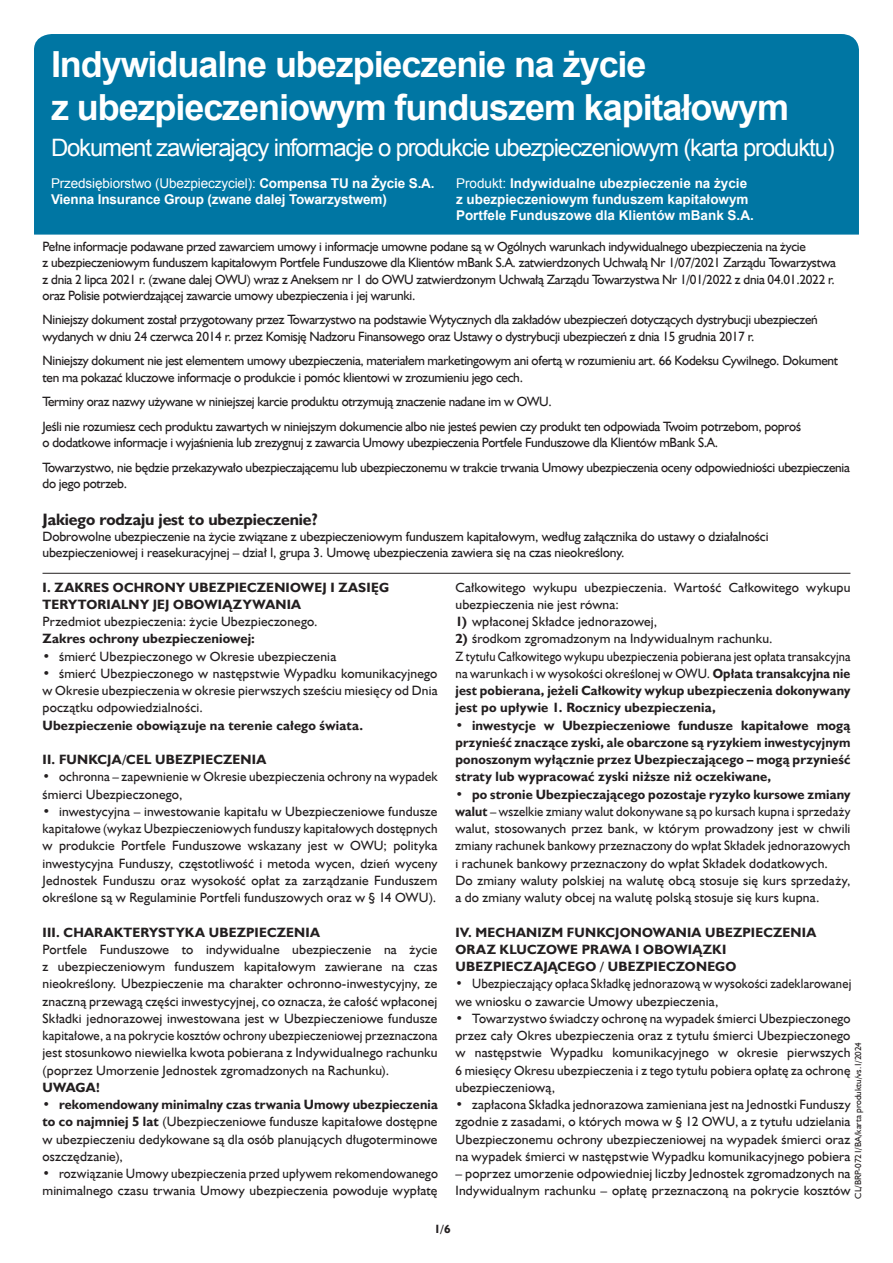
<style>
.page{position:relative;width:893px;height:1263px;background:#fff}
.page>*{position:absolute;margin:0;border:0;box-sizing:border-box;transform-origin:0 0}
.t1{font:700 36px/43.2px "Arial";letter-spacing:-.03em;color:#fff}
.t2{font:24px "Arial";letter-spacing:-.05em;color:#fff}
.t3{font:700 16.5px "Humanst 521 EU";letter-spacing:-.01em;color:#231f20}
.t4{font:13.5px/17.2px "Humanst 521 EU";letter-spacing:-.01em;color:#231f20}
.t5{font:13.5px/17.2px "Humanst 521 EU";letter-spacing:.01em;color:#231f20}
.t6{font:700 13.5px/17.2px "Humanst 521 EU";letter-spacing:.015em;color:#231f20}
.t7{font:13.5px/17.2px "Humanst 521 EU";letter-spacing:.015em;color:#231f20}
.t8{font:700 13.5px/16.2px "Arial";color:#fff}
.t9{font:13.5px/17.2px "Humanst 521 EU";letter-spacing:.015em;color:#231f20;scale:.96 1}
.t10{font:13.5px/17.2px "Humanst 521 EU";letter-spacing:.015em;color:#231f20;scale:.93 1}
.t11{font:13.5px "Arial";letter-spacing:-.01em;color:#fff}
.t12{font:700 12px "Humanst 521 EU";color:#231f20}
.t13{font:9px "Humanst 521 EU";color:#231f20}
.s1{font-weight:700}
.s2{font-weight:400}
</style>
<div class="page">
<div style="left:34px;top:34px;width:825px;height:201px;background:#0076a3"></div>
<hr style="left:43px;top:573px;width:807px;height:1px;background:#231f20">
<h1 class="t1" style="left:51px;top:44px;width:740px">Indywidualne ubezpieczenie na życie<br>z ubezpieczeniowym funduszem kapitałowym</h1>
<h2 class="t2" style="left:51px;top:131px;width:785px">Dokument zawierający informacje o produkcie ubezpieczeniowym (karta produktu)</h2>
<p class="t11" style="left:51px;top:174px;width:385px">Przedsiębiorstwo (Ubezpieczyciel): <span class="s1">Compensa TU na Życie S.A.</span></p>
<p class="t8" style="left:456px;top:176px;width:293px"><span class="s2">Produkt:</span> Indywidualne ubezpieczenie na życie</p>
<p class="t8" style="left:51px;top:192px;width:337px">Vienna Insurance Group (zwane dalej Towarzystwem)</p>
<p class="t8" style="left:456px;top:192px;width:299px">z ubezpieczeniowym funduszem kapitałowym<br>Portfele Funduszowe dla Klientów mBank S.A.</p>
<p class="t4" style="left:43px;top:238px;width:795px;line-height:16.2px">Pełne informacje podawane przed zawarciem umowy i informacje umowne podane są w Ogólnych warunkach indywidualnego ubezpieczenia na życie<br>z ubezpieczeniowym funduszem kapitałowym Portfele Funduszowe dla Klientów mBank S.A. zatwierdzonych Uchwałą Nr 1/07/2021 Zarządu Towarzystwa z dnia 2 lipca 2021 r. (zwane dalej OWU) wraz z Aneksem nr 1 do OWU zatwierdzonym Uchwałą Zarządu Towarzystwa Nr 1/01/2022 z dnia 04.01.2022 r. oraz Polisie potwierdzającej zawarcie umowy ubezpieczenia i jej warunki.</p>
<p class="t4" style="left:43px;top:312px;width:777px;line-height:16.2px">Niniejszy dokument został przygotowany przez Towarzystwo na podstawie Wytycznych dla zakładów ubezpieczeń dotyczących dystrybucji ubezpieczeń wydanych w dniu 24 czerwca 2014 r. przez Komisję Nadzoru Finansowego oraz Ustawy o dystrybucji ubezpieczeń z dnia 15 grudnia 2017 r.</p>
<p class="t4" style="left:43px;top:353px;width:797px;line-height:16.2px">Niniejszy dokument nie jest elementem umowy ubezpieczenia, materiałem marketingowym ani ofertą w rozumieniu art. 66 Kodeksu Cywilnego. Dokument ten ma pokazać kluczowe informacje o produkcie i pomóc klientowi w zrozumieniu jego cech.</p>
<p class="t4" style="left:43px;top:389px;width:760px;line-height:24.8px">Terminy oraz nazwy używane w niniejszej karcie produktu otrzymują znaczenie nadane im w OWU.<br>Jeśli nie rozumiesz cech produktu zawartych w niniejszym dokumencie albo nie jesteś pewien czy produkt ten odpowiada Twoim potrzebom, poproś</p>
<p class="t4" style="left:43px;top:430px;width:809px;line-height:24.8px">o dodatkowe informacje i wyjaśnienia lub zrezygnuj z zawarcia Umowy ubezpieczenia Portfele Funduszowe dla Klientów mBank S.A.<br>Towarzystwo, nie będzie przekazywało ubezpieczającemu lub ubezpieczonemu w trakcie trwania Umowy ubezpieczenia oceny odpowiedniości ubezpieczenia</p>
<p class="t4" style="left:43px;top:475px;width:86px">do jego potrzeb.</p>
<p class="t3" style="left:43px;top:509px;width:277px">Jakiego rodzaju jest to ubezpieczenie?</p>
<p class="t4" style="left:43px;top:528px;width:727px;line-height:16.2px">Dobrowolne ubezpieczenie na życie związane z ubezpieczeniowym funduszem kapitałowym, według załącznika do ustawy o działalności ubezpieczeniowej i reasekuracyjnej – dział I, grupa 3. Umowę ubezpieczenia zawiera się na czas nieokreślony.</p>
<p class="t6" style="left:43px;top:579px;width:348px">I. ZAKRES OCHRONY UBEZPIECZENIOWEJ I ZASIĘG<br>TERYTORIALNY JEJ OBOWIĄZYWANIA</p>
<p class="t5" style="left:43px;top:613px;width:277px">Przedmiot ubezpieczenia: życie Ubezpieczonego.</p>
<p class="t6" style="left:43px;top:631px;width:214px">Zakres ochrony ubezpieczeniowej:</p>
<p class="t5" style="left:43px;top:647px;width:295px">• śmierć Ubezpieczonego w Okresie ubezpieczenia</p>
<p class="t4" style="left:43px;top:665px;width:396px;text-align:justify">• śmierć Ubezpieczonego w następstwie Wypadku komunikacyjnego w Okresie ubezpieczenia w okresie pierwszych sześciu miesięcy od Dnia początku odpowiedzialności.</p>
<p class="t6" style="left:43px;top:717px;width:322px">Ubezpieczenie obowiązuje na terenie całego świata.</p>
<p class="t6" style="left:43px;top:751px;width:225px">II. FUNKCJA/CEL UBEZPIECZENIA</p>
<p class="t5" style="left:43px;top:768px;width:397px">• ochronna – zapewnienie w Okresie ubezpieczenia ochrony na wypadek śmierci Ubezpieczonego,</p>
<p class="t4" style="left:43px;top:803px;width:396px;text-align:justify">• inwestycyjna – inwestowanie kapitału w Ubezpieczeniowe fundusze kapitałowe (wykaz Ubezpieczeniowych funduszy kapitałowych dostępnych w produkcie Portfele Funduszowe wskazany jest w OWU; polityka inwestycyjna Funduszy, częstotliwość i metoda wycen, dzień wyceny Jednostek Funduszu oraz wysokość opłat za zarządzanie Funduszem określone są w Regulaminie Portfeli funduszowych oraz w § 14 OWU).</p>
<p class="t6" style="left:43px;top:924px;width:279px">III. CHARAKTERYSTYKA UBEZPIECZENIA</p>
<p class="t4" style="left:43px;top:941px;width:396px;text-align:justify">Portfele Funduszowe to indywidualne ubezpieczenie na życie z ubezpieczeniowym funduszem kapitałowym zawierane na czas nieokreślony. Ubezpieczenie ma charakter ochronno-inwestycyjny, ze znaczną przewagą części inwestycyjnej, co oznacza, że całość wpłaconej Składki jednorazowej inwestowana jest w Ubezpieczeniowe fundusze kapitałowe, a na pokrycie kosztów ochrony ubezpieczeniowej przeznaczona jest stosunkowo niewielka kwota pobierana z Indywidualnego rachunku (poprzez Umorzenie Jednostek zgromadzonych na Rachunku).</p>
<p class="t6" style="left:43px;top:1079px;width:59px">UWAGA!</p>
<p class="t4" style="left:43px;top:1096px;width:397px;text-align:justify"><span class="s1">• rekomendowany minimalny czas trwania Umowy ubezpieczenia to co najmniej 5 lat</span> (Ubezpieczeniowe fundusze kapitałowe dostępne w ubezpieczeniu dedykowane są dla osób planujących długoterminowe oszczędzanie),</p>
<p class="t9" style="left:43px;top:1165px;width:413px"><span class="s1">•</span> rozwiązanie Umowy ubezpieczenia przed upływem rekomendowanego minimalnego czasu trwania Umowy ubezpieczenia powoduje wypłatę</p>
<p class="t5" style="left:455px;top:578px;width:396px">Całkowitego wykupu ubezpieczenia. Wartość Całkowitego wykupu ubezpieczenia nie jest równa:</p>
<p class="t5" style="left:455px;top:613px;width:203px"><span class="s1">1)</span> wpłaconej Składce jednorazowej,</p>
<p class="t5" style="left:455px;top:630px;width:396px"><span class="s1">2)</span> środkom zgromadzonym na Indywidualnym rachunku.<br>Z tytułu Całkowitego wykupu ubezpieczenia pobierana jest opłata transakcyjna na warunkach i w wysokości określonej w OWU. <span class="s1">Opłata transakcyjna nie jest pobierana, jeżeli Całkowity wykup ubezpieczenia dokonywany jest po upływie 1. Rocznicy ubezpieczenia,</span></p>
<p class="t6" style="left:455px;top:717px;width:396px;text-align:justify"><span class="s2">•</span> inwestycje w Ubezpieczeniowe fundusze kapitałowe mogą przynieść znaczące zyski, ale obarczone są ryzykiem inwestycyjnym ponoszonym wyłącznie przez Ubezpieczającego – mogą przynieść straty lub wypracować zyski niższe niż oczekiwane,</p>
<p class="t7" style="left:455px;top:785px;width:397px">• <span class="s1">po stronie Ubezpieczającego pozostaje ryzyko kursowe zmiany walut</span> – wszelkie zmiany walut dokonywane są po kursach kupna i sprzedaży walut, stosowanych przez bank, w którym prowadzony jest w chwili zmiany rachunek bankowy przeznaczony do wpłat Składek jednorazowych i rachunek bankowy przeznaczony do wpłat Składek dodatkowych.<br>Do zmiany waluty polskiej na walutę obcą stosuje się kurs sprzedaży, a do zmiany waluty obcej na walutę polską stosuje się kurs kupna.</p>
<p class="t6" style="left:455px;top:924px;width:362px">IV. MECHANIZM FUNKCJONOWANIA UBEZPIECZENIA<br>ORAZ KLUCZOWE PRAWA I OBOWIĄZKI<br>UBEZPIECZAJĄCEGO / UBEZPIECZONEGO</p>
<p class="t10" style="left:455px;top:975px;width:427px">• Ubezpieczający opłaca Składkę jednorazową w wysokości zadeklarowanej we wniosku o zawarcie Umowy ubezpieczenia,</p>
<p class="t4" style="left:455px;top:1009px;width:397px;text-align:justify">• Towarzystwo świadczy ochronę na wypadek śmierci Ubezpieczonego przez cały Okres ubezpieczenia oraz z tytułu śmierci Ubezpieczonego w następstwie Wypadku komunikacyjnego w okresie pierwszych 6 miesięcy Okresu ubezpieczenia i z tego tytułu pobiera opłatę za ochronę ubezpieczeniową,</p>
<p class="t4" style="left:455px;top:1096px;width:397px;text-align:justify">• zapłacona Składka jednorazowa zamieniana jest na Jednostki Funduszy zgodnie z zasadami, o których mowa w § 12 OWU, a z tytułu udzielania Ubezpieczonemu ochrony ubezpieczeniowej na wypadek śmierci oraz na wypadek śmierci w następstwie Wypadku komunikacyjnego pobiera</p>
<p class="t5" style="left:455px;top:1165px;width:396px">– poprzez umorzenie odpowiedniej liczby Jednostek zgromadzonych na<br>Indywidualnym rachunku – opłatę przeznaczoną na pokrycie kosztów</p>
<p class="t13" style="left:852px;top:1199px;width:158px;rotate:-90deg">CL/BRP-0721/BA/karta produktu/vs.1/2024</p>
<p class="t12" style="left:434px;top:1221px;width:18px">1/6</p>
</div>
